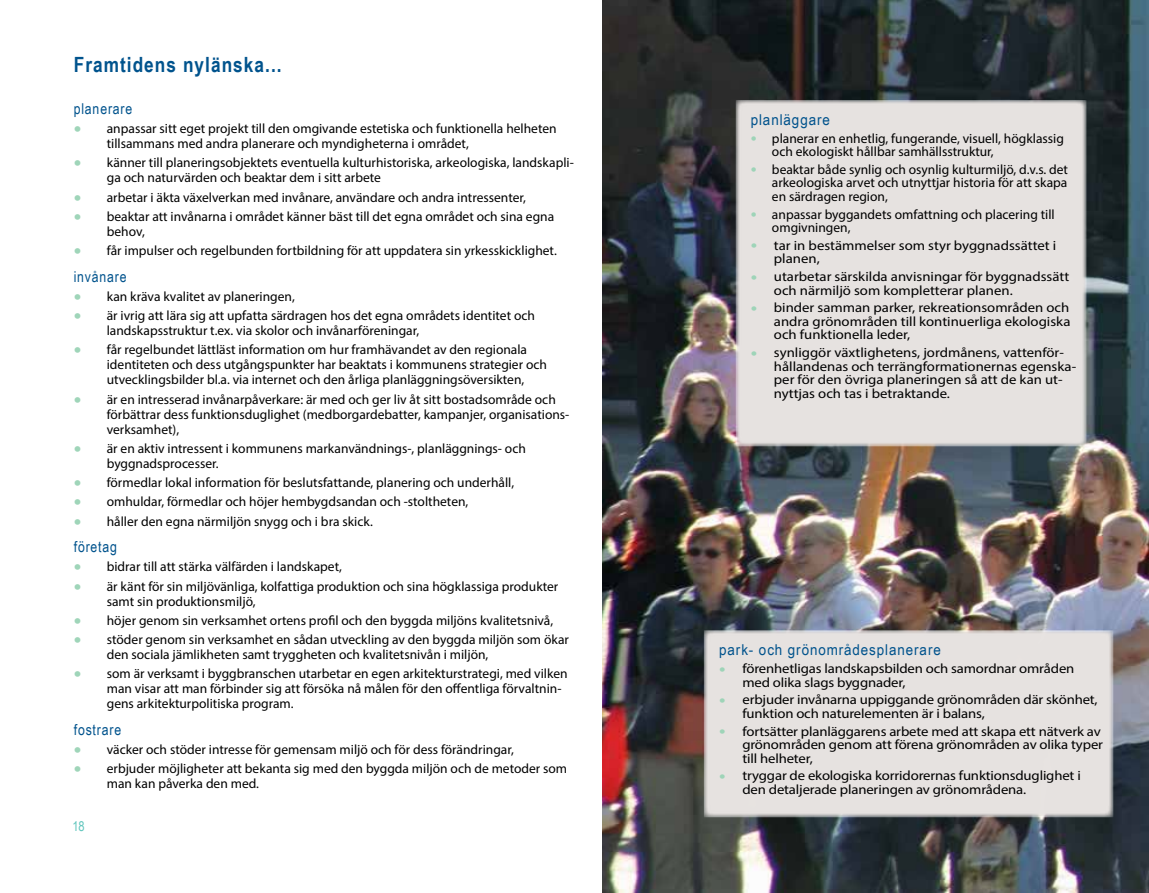
<style>
.page{position:relative;width:1149px;height:893px;background:#fff}
.page>*{position:absolute;margin:0;border:0;box-sizing:border-box;transform-origin:0 0}
.t1{font:700 21px "Arial Narrow";letter-spacing:.05em;color:#00538d}
.t2{font:15px "Arial Narrow";letter-spacing:.055em;color:#00538d;scale:1.09 1}
.t3{font:15px "Arial Narrow";letter-spacing:.055em;color:#00538d}
.t4{font:13.5px/15px "Myriad Pro";color:#000}
.t5{font:13.5px/13.5px "Myriad Pro";color:#000;scale:1.09 1}
.t6{font:13.5px "Arial Narrow";color:#5fc5bc}
.s1{font-size:27px;color:#9fd5b9}
.s2{font-size:21px;color:#9fd5b9}
</style>
<div class="page">
<img style="left:602px;top:0;width:546px;height:893px">
<div style="left:736px;top:101px;width:349px;height:345px;background:#e7e3e1"></div>
<div style="left:704px;top:631px;width:408px;height:186px;background:#e7e3e1"></div>
<div style="left:703px;top:630px;width:410px;height:187px;border:2px solid #fff"></div>
<h1 class="t1" style="left:74px;top:49px;width:209px">Framtidens nylänska...</h1>
<p class="t3" style="left:74px;top:97px;width:60px">planerare</p>
<p class="t4" style="left:107px;top:121px;width:451px;text-indent:-33px"><span class="s1">•</span> anpassar sitt eget projekt till den omgivande estetiska och funktionella helheten tillsammans med andra planerare och myndigheterna i området,</p>
<p class="t4" style="left:107px;top:155px;width:468px;text-indent:-33px"><span class="s1">•</span> känner till planeringsobjektets eventuella kulturhistoriska, arkeologiska, landskapli&shy;ga och naturvärden och beaktar dem i sitt arbete</p>
<p class="t4" style="left:74px;top:189px;width:453px"><span class="s1">•</span> arbetar i äkta växelverkan med invånare, användare och andra intressenter,</p>
<p class="t4" style="left:107px;top:209px;width:449px;text-indent:-33px"><span class="s1">•</span> beaktar att invånarna i området känner bäst till det egna området och sina egna behov,</p>
<p class="t4" style="left:74px;top:243px;width:484px"><span class="s1">•</span> får impulser och regelbunden fortbildning för att uppdatera sin yrkesskicklighet.</p>
<p class="t3" style="left:74px;top:265px;width:54px">invånare</p>
<p class="t4" style="left:74px;top:289px;width:222px"><span class="s1">•</span> kan kräva kvalitet av planeringen,</p>
<p class="t4" style="left:107px;top:308px;width:429px;text-indent:-33px"><span class="s1">•</span> är ivrig att lära sig att upfatta särdragen hos det egna områdets identitet och landskapsstruktur t.ex. via skolor och invånarföreningar,</p>
<p class="t4" style="left:107px;top:342px;width:441px;text-indent:-33px"><span class="s1">•</span> får regelbundet lättläst information om hur framhävandet av den regionala identiteten och dess utgångspunkter har beaktats i kommunens strategier och utvecklingsbilder bl.a. via internet och den årliga planläggningsöversikten,</p>
<p class="t4" style="left:107px;top:391px;width:464px;text-indent:-33px"><span class="s1">•</span> är en intresserad invånarpåverkare: är med och ger liv åt sitt bostadsområde och förbättrar dess funktionsduglighet (medborgardebatter, kampanjer, organisations&shy;verksamhet),</p>
<p class="t4" style="left:107px;top:441px;width:420px;text-indent:-33px"><span class="s1">•</span> är en aktiv intressent i kommunens markanvändnings-, planläggnings- och byggnadsprocesser.</p>
<p class="t4" style="left:74px;top:475px;width:442px"><span class="s1">•</span> förmedlar lokal information för beslutsfattande, planering och underhåll,</p>
<p class="t4" style="left:74px;top:494px;width:396px"><span class="s1">•</span> omhuldar, förmedlar och höjer hembygdsandan och -stoltheten,</p>
<p class="t4" style="left:74px;top:513px;width:300px"><span class="s1">•</span> håller den egna närmiljön snygg och i bra skick.</p>
<p class="t3" style="left:74px;top:536px;width:45px">företag</p>
<p class="t4" style="left:74px;top:559px;width:269px"><span class="s1">•</span> bidrar till att stärka välfärden i landskapet,</p>
<p class="t4" style="left:107px;top:578px;width:453px;text-indent:-33px"><span class="s1">•</span> är känt för sin miljövänliga, kolfattiga produktion och sina högklassiga produkter samt sin produktionsmiljö,</p>
<p class="t4" style="left:74px;top:613px;width:481px"><span class="s1">•</span> höjer genom sin verksamhet ortens profil och den byggda miljöns kvalitetsnivå,</p>
<p class="t4" style="left:107px;top:632px;width:463px;text-indent:-33px"><span class="s1">•</span> stöder genom sin verksamhet en sådan utveckling av den byggda miljön som ökar den sociala jämlikheten samt tryggheten och kvalitetsnivån i miljön,</p>
<p class="t4" style="left:107px;top:666px;width:462px;text-indent:-33px"><span class="s1">•</span> som är verksamt i byggbranschen utarbetar en egen arkitekturstrategi, med vilken man visar att man förbinder sig att försöka nå målen för den offentliga förvaltnin&shy;gens arkitekturpolitiska program.</p>
<p class="t3" style="left:74px;top:719px;width:49px">fostrare</p>
<p class="t4" style="left:74px;top:742px;width:441px"><span class="s1">•</span> väcker och stöder intresse för gemensam miljö och för dess förändringar,</p>
<p class="t4" style="left:107px;top:761px;width:462px;text-indent:-33px"><span class="s1">•</span> erbjuder möjligheter att bekanta sig med den byggda miljön och de metoder som man kan påverka den med.</p>
<p class="t6" style="left:72px;top:816px;width:14px">18</p>
<p class="t2" style="left:750px;top:109px;width:74px">planläggare</p>
<p class="t4" style="left:771px;top:131px;width:293px;line-height:13.5px;text-indent:-21px"><span class="s2">•</span> planerar en enhetlig, fungerande, visuell, högklassig och ekologiskt hållbar samhällsstruktur,</p>
<p class="t4" style="left:771px;top:162px;width:297px;line-height:13.5px;text-align:justify;text-indent:-21px"><span class="s2">•</span> beaktar både synlig och osynlig kulturmiljö, d.v.s. det arkeologiska arvet och utnyttjar historia för att skapa en särdragen region,</p>
<p class="t4" style="left:771px;top:207px;width:284px;line-height:13.5px;text-indent:-21px"><span class="s2">•</span> anpassar byggandets omfattning och placering till omgivningen,</p>
<p class="t5" style="left:773px;top:238px;width:260px;text-indent:-23px"><span class="s2">•</span> tar in bestämmelser som styr byggnadssättet i planen,</p>
<p class="t5" style="left:773px;top:270px;width:272px;text-indent:-23px"><span class="s2">•</span> utarbetar särskilda anvisningar för byggnadssätt och närmiljö som kompletterar planen.</p>
<p class="t5" style="left:773px;top:301px;width:273px;text-align:justify;text-indent:-23px"><span class="s2">•</span> binder samman parker, rekreationsområden och andra grönområden till kontinuerliga ekologiska och funktionella leder,</p>
<p class="t5" style="left:773px;top:346px;width:279px;text-indent:-23px"><span class="s2">•</span> synliggör växtlighetens, jordmånens, vattenför&shy;hållandenas och terrängformationernas egenska&shy;per för den övriga planeringen så att de kan ut&shy;nyttjas och tas i betraktande.</p>
<p class="t2" style="left:719px;top:639px;width:205px">park- och grönområdesplanerare</p>
<p class="t5" style="left:742px;top:662px;width:306px;text-indent:-23px"><span class="s2">•</span> förenhetligas landskapsbilden och samordnar områden med olika slags byggnader,</p>
<p class="t5" style="left:742px;top:693px;width:327px;text-indent:-23px"><span class="s2">•</span> erbjuder invånarna uppiggande grönområden där skönhet, funktion och naturelementen är i balans,</p>
<p class="t5" style="left:742px;top:724px;width:332px;text-indent:-23px"><span class="s2">•</span> fortsätter planläggarens arbete med att skapa ett nätverk av grönområden genom att förena grönområden av olika typer till helheter,</p>
<p class="t5" style="left:742px;top:769px;width:312px;text-indent:-23px"><span class="s2">•</span> tryggar de ekologiska korridorernas funktionsduglighet i den detaljerade planeringen av grönområdena.</p>
</div>
